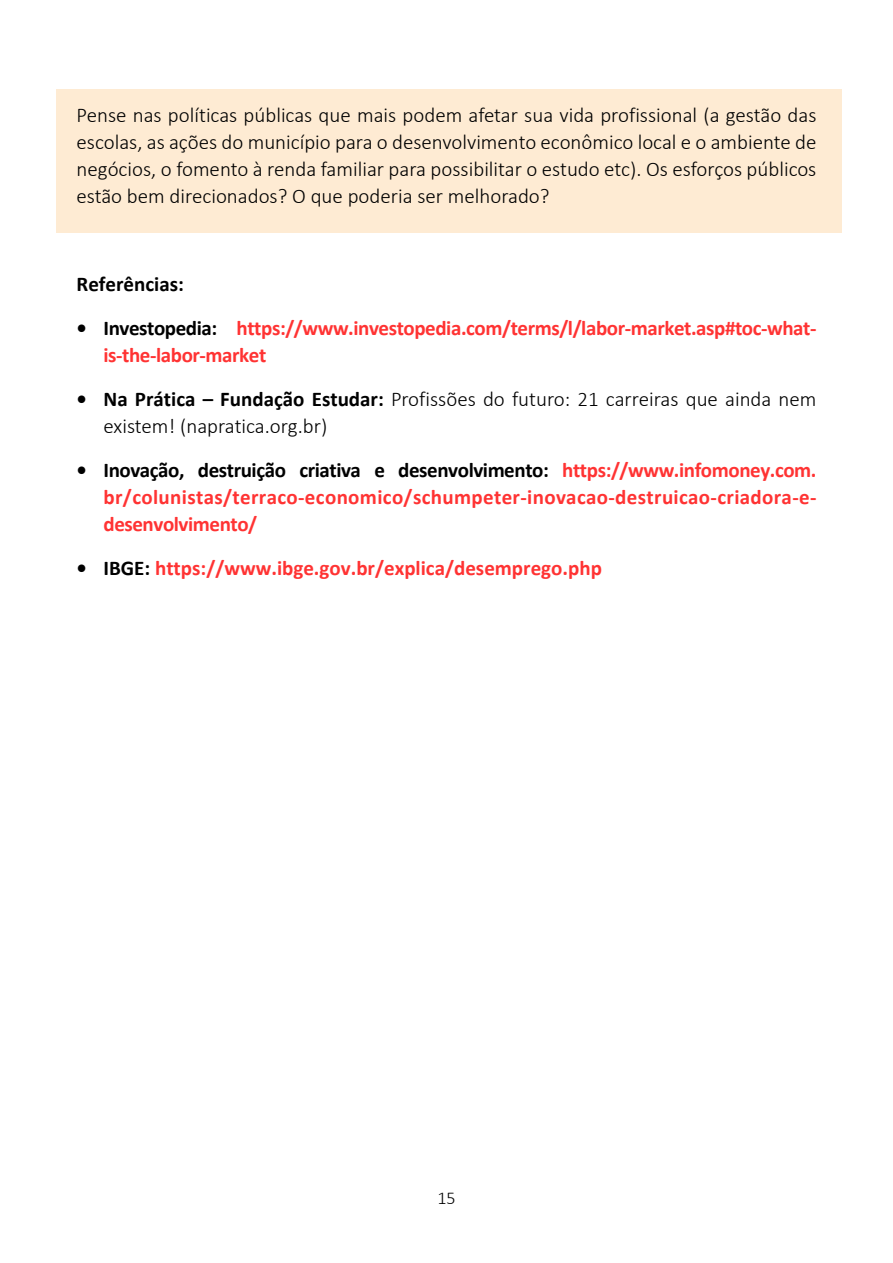
<style>
.page{position:relative;width:893px;height:1263px;background:#fff}
.page>*{position:absolute;margin:0;border:0;box-sizing:border-box;transform-origin:0 0}
.t1{font:300 21px/27px "Calibri";color:#000;text-align:justify}
.t2{font:700 21px/27px "Calibri";letter-spacing:-.02em;color:#f33}
.t3{font:700 21px "Calibri";color:#f33}
.t4{font:700 21px "Calibri";color:#000}
.t5{font:300 18px "Calibri";color:#000}
.s1{color:#000}
.s2{font-weight:700}
</style>
<div class="page">
<div style="left:56px;top:89px;width:786px;height:144px;background:#feebd3"></div>
<p class="t1" style="left:77px;top:101px;width:741px">Pense nas políticas públicas que mais podem afetar sua vida profissional (a gestão das escolas, as ações do município para o desenvolvimento econômico local e o ambiente de negócios, o fomento à renda familiar para possibilitar o estudo etc). Os esforços públicos estão bem direcionados? O que poderia ser melhorado?</p>
<p class="t4" style="left:77px;top:269px;width:109px">Referências:</p>
<p class="t2" style="left:104px;top:314px;width:714px;text-indent:-27px"><span class="s1">• Investopedia:</span> https://www.investopedia.com/terms/l/labor-market.asp#toc-what&shy;is-the-labor-market</p>
<p class="t1" style="left:104px;top:385px;width:714px;text-indent:-27px"><span class="s2">• Na Prática – Fundação Estudar:</span> Profissões do futuro: 21 carreiras que ainda nem existem! (napratica.org.br)</p>
<p class="t2" style="left:104px;top:456px;width:714px;text-align:justify;text-indent:-27px"><span class="s1">• Inovação, destruição criativa e desenvolvimento:</span> https://www.infomoney.com. br/colunistas/terraco-economico/schumpeter-inovacao-destruicao-criadora-e&shy;desenvolvimento/</p>
<p class="t3" style="left:77px;top:553px;width:527px"><span class="s1">• IBGE:</span> https://www.ibge.gov.br/explica/desemprego.php</p>
<p class="t5" style="left:437px;top:1187px;width:20px">15</p>
</div>
